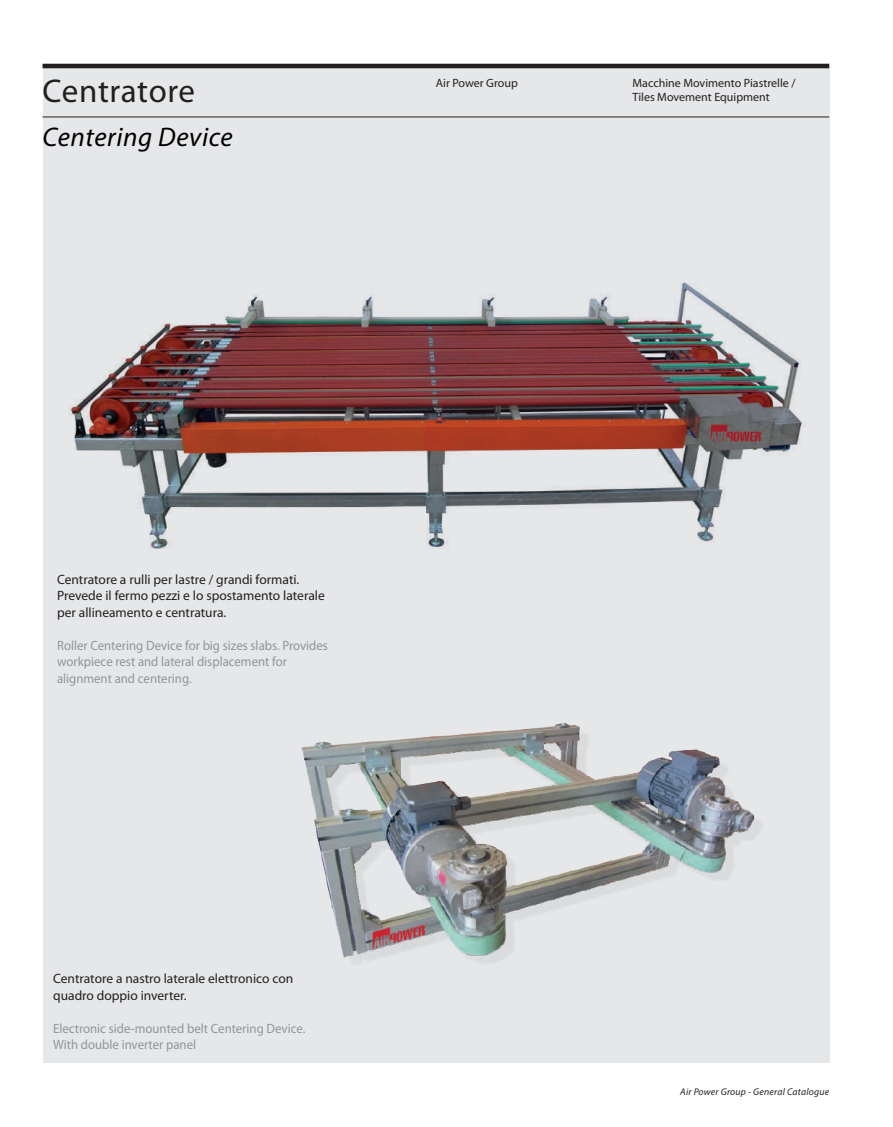
<style>
.page{position:relative;width:893px;height:1127px;background:#fff}
.page>*{position:absolute;margin:0;border:0;box-sizing:border-box;transform-origin:0 0}
.t1{font:33px "Myriad Pro";letter-spacing:.015em;color:#231f20}
.t2{font:italic 27px "Myriad Pro";letter-spacing:.02em;color:#000001}
.t3{font:13.5px/16.5px "Myriad Pro";color:#939598;scale:.95 1}
.t4{font:13.5px/16.5px "Myriad Pro";color:#231f20}
.t5{font:12px/14.4px "Myriad Pro";color:#231f20}
.t6{font:italic 9.75px "Myriad Pro";letter-spacing:.02em;color:#231f20}
</style>
<div class="page">
<div style="left:43px;top:64px;width:787px;height:999px;background:#e6e7e9"></div>
<hr style="left:43px;top:64px;width:786px;height:4px;background:#231f20">
<hr style="left:43px;top:117px;width:786px;height:1px;background:#231f20">
<img style="left:69px;top:282px;width:734px;height:267px">
<img style="left:301px;top:722px;width:460px;height:242px">
<h1 class="t1" style="left:43px;top:73px;width:154px">Centratore</h1>
<h2 class="t2" style="left:43px;top:120px;width:192px">Centering Device</h2>
<p class="t5" style="left:436px;top:76px;width:83px">Air Power Group</p>
<p class="t5" style="left:632px;top:76px;width:164px">Macchine Movimento Piastrelle /<br>Tiles Movement Equipment</p>
<p class="t4" style="left:57px;top:571px;width:269px">Centratore a rulli per lastre / grandi formati.<br>Prevede il fermo pezzi e lo spostamento laterale per allineamento e centratura.</p>
<p class="t3" style="left:57px;top:637px;width:287px">Roller Centering Device for big sizes slabs. Provides workpiece rest and lateral displacement for alignment and centering.</p>
<p class="t4" style="left:53px;top:971px;width:242px">Centratore a nastro laterale elettronico con quadro doppio inverter.</p>
<p class="t3" style="left:53px;top:1020px;width:267px">Electronic side-mounted belt Centering Device.<br>With double inverter panel</p>
<p class="t6" style="left:680px;top:1086px;width:150px">Air Power Group - General Catalogue</p>
</div>
